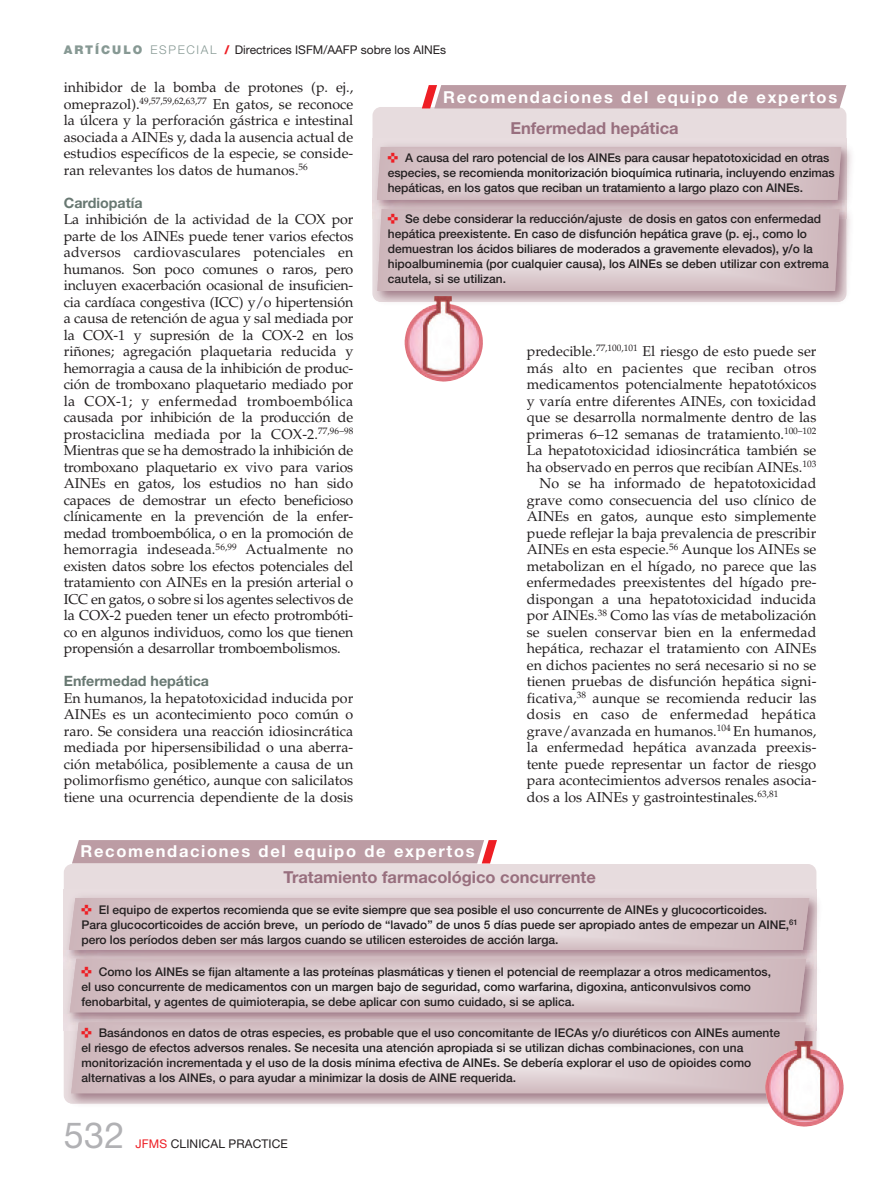
<style>
.page{position:relative;width:893px;height:1191px;background:#fff}
.page>*{position:absolute;margin:0;border:0;box-sizing:border-box;transform-origin:0 0}
.t1{font:36px "Helvetica Neue";color:#b1b1b4}
.t2{font:700 16.5px "Helvetica Neue";letter-spacing:.1em;color:#fff}
.t3{font:700 16.5px "Helvetica Neue";color:#986f7e}
.t4{font:14.25px/16.5px "Palatino";color:#231f20;text-align:justify}
.t5{font:14.25px "Palatino";letter-spacing:.02em;color:#231f20}
.t6{font:14.25px "Helvetica Neue Bold TT";color:#687872}
.t7{font:500 12px/15px "Helvetica Neue";color:#231f20}
.t8{font:12px "Helvetica Neue";color:#231f20}
.s1{font-weight:900;color:#879994}
.s2{font-weight:300;color:#879994}
.s3{font-weight:900;color:#ee1e24}
.s4{color:#ee1e24}
</style>
<div class="page">
<div style="left:372px;top:107px;width:474px;height:195px;background:#e7dcde;border-radius:9px"></div>
<div style="left:422px;top:85px;width:424px;height:23px;background:#bc9ca4"></div>
<img style="left:376px;top:139px;width:476px;height:62px">
<svg style="left:377px;top:147px;width:464px;height:53px"></svg>
<img style="left:372px;top:201px;width:478px;height:108px">
<img style="left:372px;top:293px;width:474px;height:9px">
<svg style="left:377px;top:209px;width:462px;height:82px"></svg>
<img style="left:434px;top:296px;width:45px;height:29px">
<svg style="left:64px;top:864px;width:752px;height:239px;background:#dfd0d3"></svg>
<div style="left:72px;top:840px;width:425px;height:23px;background:#bc9ca4"></div>
<img style="left:816px;top:889px;width:2px;height:61px">
<img style="left:63px;top:889px;width:1px;height:61px">
<img style="left:68px;top:897px;width:748px;height:53px">
<svg style="left:69px;top:898px;width:740px;height:52px;background:#dac9cd"></svg>
<img style="left:63px;top:969px;width:761px;height:142px">
<svg style="left:70px;top:958px;width:736px;height:54px;background:#dac9cd"></svg>
<img style="left:64px;top:1095px;width:752px;height:8px">
<img style="left:64px;top:1014px;width:759px;height:16px">
<svg style="left:63px;top:1014px;width:1px;height:16px"></svg>
<svg style="left:71px;top:1022px;width:735px;height:71px;background:#dbc9cd"></svg>
<img style="left:795px;top:1041px;width:44px;height:29px">
<p class="t8" style="left:64px;top:46px;width:384px"><span class="s1">A RT Í C U L O</span> <span class="s2">ESPECIAL</span> <span class="s3">/</span> Directrices ISFM/AAFP sobre los AINEs</p>
<p class="t4" style="left:64px;top:81px;width:291px">inhibidor de la bomba de protones (p. ej., omeprazol).<sup>49,57,59,62,63,77</sup> En gatos, se reconoce la úlcera y la perforación gástrica e intestinal asociada a AINEs y, dada la ausencia actual de estudios específicos de la especie, se conside - ran relevantes los datos de humanos.<sup>56</sup></p>
<p class="t6" style="left:64px;top:197px;width:80px">Cardiopatía</p>
<p class="t4" style="left:64px;top:213px;width:291px">La inhibición de la actividad de la COX por parte de los AINEs puede tener varios efectos adversos cardiovasculares potenciales en humanos. Son poco comunes o raros, pero incluyen exacerbación ocasional de insuficien&shy;cia cardíaca congestiva (ICC) y/o hipertensión a causa de retención de agua y sal mediada por la COX-1 y supresión de la COX-2 en los riñones; agregación plaquetaria reducida y hemorragia a causa de la inhibición de produc&shy;ción de tromboxano plaquetario mediado por la COX-1; y enfermedad tromboembólica causada por inhibición de la producción de prostaciclina mediada por la COX-2.<sup>77,96–98<br></sup>Mientras que se ha demostrado la inhibición de tromboxano plaquetario ex vivo para varios AINEs en gatos, los estudios no han sido capaces de demostrar un efecto beneficioso clínicamente en la prevención de la enfer&shy;medad tromboembólica, o en la promoción de hemorragia indeseada.<sup>56,99</sup> Actualmente no existen datos sobre los efectos potenciales del tratamiento con AINEs en la presión arterial o ICC en gatos, o sobre si los agentes selectivos de la COX-2 pueden tener un efecto protrombóti&shy;co en algunos individuos, como los que tienen propensión a desarrollar tromboembolismos.</p>
<p class="t6" style="left:64px;top:676px;width:147px">Enfermedad hepática</p>
<p class="t4" style="left:64px;top:691px;width:291px">En humanos, la hepatotoxicidad inducida por AINEs es un acontecimiento poco común o raro. Se considera una reacción idiosincrática mediada por hipersensibilidad o una aberra - ción metabólica, posiblemente a causa de un polimorfismo genético, aunque con salicilatos tiene una ocurrencia dependiente de la dosis</p>
<p class="t2" style="left:443px;top:91px;width:395px">Recomendaciones del equipo de expertos</p>
<p class="t3" style="left:510px;top:123px;width:170px">Enfermedad hepática</p>
<p class="t7" style="left:388px;top:151px;width:448px"><span class="s4">✜</span> A causa del raro potencial de los AINEs para causar hepatotoxicidad en otras especies, se recomienda monitorización bioquímica rutinaria, incluyendo enzimas hepáticas, en los gatos que reciban un tratamiento a largo plazo con AINEs.</p>
<p class="t7" style="left:388px;top:212px;width:442px"><span class="s4">✜</span> Se debe considerar la reducción/ajuste de dosis en gatos con enfermedad hepática preexistente. En caso de disfunción hepática grave (p. ej., como lo demuestran los ácidos biliares de moderados a gravemente elevados), y/o la hipoalbuminemia (por cualquier causa), los AINEs se deben utilizar con extrema cautela, si se utilizan.</p>
<p class="t4" style="left:527px;top:345px;width:291px">predecible.<sup>77,100,101</sup> El riesgo de esto puede ser</p>
<p class="t5" style="left:527px;top:362px;width:291px">más alto en pacientes que reciban otros</p>
<p class="t4" style="left:527px;top:378px;width:291px">medicamentos potencialmente hepatotóxicos</p>
<p class="t4" style="left:527px;top:394px;width:291px">y varía entre diferentes AINEs, con toxicidad</p>
<p class="t4" style="left:527px;top:411px;width:291px">que se desarrolla normalmente dentro de las</p>
<p class="t4" style="left:527px;top:427px;width:291px">primeras 6–12 semanas de tratamiento.<sup>100–102</sup></p>
<p class="t4" style="left:527px;top:444px;width:291px">La hepatotoxicidad idiosincrática también se</p>
<p class="t4" style="left:527px;top:460px;width:291px">ha observado en perros que recibían AINEs.<sup>103</sup></p>
<p class="t4" style="left:540px;top:477px;width:278px">No se ha informado de hepatotoxicidad</p>
<p class="t4" style="left:527px;top:493px;width:291px">grave como consecuencia del uso clínico de</p>
<p class="t4" style="left:527px;top:510px;width:291px">AINEs en gatos, aunque esto simplemente</p>
<p class="t4" style="left:527px;top:526px;width:291px">puede reflejar la baja prevalencia de prescribir</p>
<p class="t4" style="left:527px;top:543px;width:291px">AINEs en esta especie.<sup>56</sup> Aunque los AINEs se</p>
<p class="t4" style="left:527px;top:559px;width:291px">metabolizan en el hígado, no parece que las</p>
<p class="t4" style="left:527px;top:576px;width:291px">enfermedades preexistentes del hígado pre-</p>
<p class="t4" style="left:527px;top:592px;width:291px">dispongan a una hepatotoxicidad inducida</p>
<p class="t4" style="left:527px;top:609px;width:291px">por AINEs.<sup>38</sup> Como las vías de metabolización</p>
<p class="t4" style="left:527px;top:625px;width:291px">se suelen conservar bien en la enfermedad</p>
<p class="t4" style="left:527px;top:642px;width:291px">hepática, rechazar el tratamiento con AINEs</p>
<p class="t4" style="left:527px;top:658px;width:291px">en dichos pacientes no será necesario si no se</p>
<p class="t4" style="left:527px;top:675px;width:291px">tienen pruebas de disfunción hepática signi-</p>
<p class="t4" style="left:527px;top:691px;width:291px">ficativa,<sup>38</sup> aunque se recomienda reducir las</p>
<p class="t5" style="left:527px;top:709px;width:291px">dosis en caso de enfermedad hepática</p>
<p class="t4" style="left:527px;top:724px;width:291px">grave/avanzada en humanos.<sup>104</sup> En humanos,</p>
<p class="t4" style="left:527px;top:741px;width:291px">la enfermedad hepática avanzada preexis-</p>
<p class="t4" style="left:527px;top:757px;width:291px">tente puede representar un factor de riesgo</p>
<p class="t4" style="left:527px;top:774px;width:291px">para acontecimientos adversos renales asocia-</p>
<p class="t4" style="left:527px;top:790px;width:253px">dos a los AINEs y gastrointestinales.<sup>63,81</sup></p>
<p class="t2" style="left:81px;top:845px;width:395px">Recomendaciones del equipo de expertos</p>
<p class="t3" style="left:283px;top:871px;width:314px">Tratamiento farmacológico concurrente</p>
<p class="t7" style="left:82px;top:903px;width:718px"><span class="s4">✜</span> El equipo de expertos recomienda que se evite siempre que sea posible el uso concurrente de AINEs y glucocorticoides.<br>Para glucocorticoides de acción breve, un período de “lavado” de unos 5 días puede ser apropiado antes de empezar un AINE,<sup>61 </sup>pero los períodos deben ser más largos cuando se utilicen esteroides de acción larga.</p>
<p class="t7" style="left:82px;top:965px;width:691px"><span class="s4">✜</span> Como los AINEs se fijan altamente a las proteínas plasmáticas y tienen el potencial de reemplazar a otros medicamentos, el uso concurrente de medicamentos con un margen bajo de seguridad, como warfarina, digoxina, anticonvulsivos como fenobarbital, y agentes de quimioterapia, se debe aplicar con sumo cuidado, si se aplica.</p>
<p class="t7" style="left:82px;top:1026px;width:700px"><span class="s4">✜</span> Basándonos en datos de otras especies, es probable que el uso concomitante de IECAs y/o diuréticos con AINEs aumente el riesgo de efectos adversos renales. Se necesita una atención apropiada si se utilizan dichas combinaciones, con una monitorización incrementada y el uso de la dosis mínima efectiva de AINEs. Se debería explorar el uso de opioides como alternativas a los AINEs, o para ayudar a minimizar la dosis de AINE requerida.</p>
<h1 class="t1" style="left:64px;top:1122px;width:62px">532</h1>
<p class="t8" style="left:135px;top:1139px;width:154px"><span class="s4">JFMS</span> CLINICAL PRACTICE</p>
</div>
